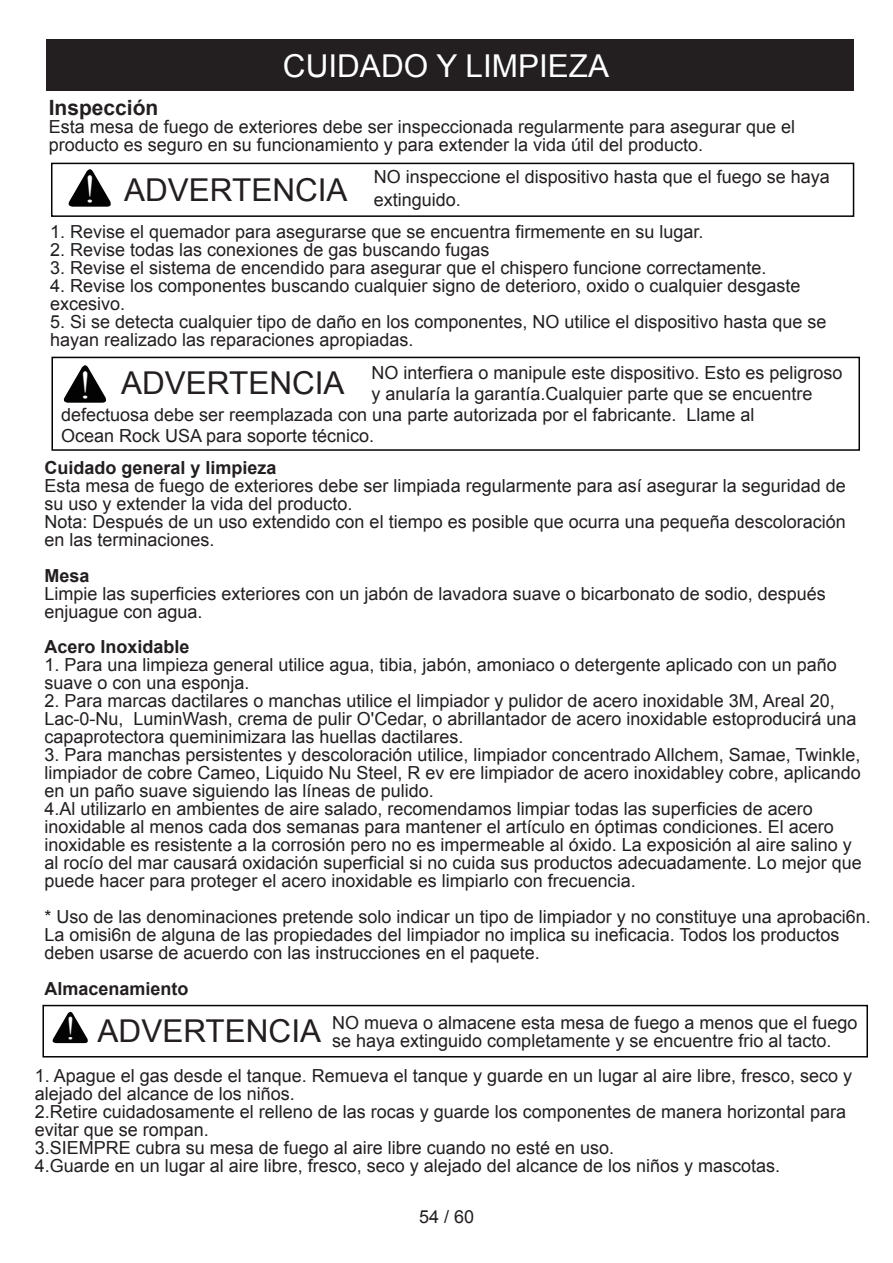
<style>
.page{position:relative;width:893px;height:1263px;background:#fff}
.page>*{position:absolute;margin:0;border:0;box-sizing:border-box;transform-origin:0 0}
.t1{font:31.5px "Arial";color:#231f20}
.t2{font:31.5px "Arial";color:#fff}
.t3{font:700 21px "Arial";color:#231f20}
.t4{font:18px/18px "Arial";color:#231f20}
.t5{font:700 18px "Arial";color:#231f20}
.s1{font-family:"Times New Roman";font-size:39px;color:#fff}
.s2{font-family:"Times New Roman";font-size:32.55px;color:#fff}
.s3{font-size:31.5px}
</style>
<div class="page">
<div style="left:46px;top:40px;width:808px;height:51px;background:#231f20"></div>
<div style="left:51px;top:357px;width:809px;height:94px;border:2px solid #030303"></div>
<svg style="left:63px;top:365px;width:43px;height:38px"></svg>
<div style="left:51px;top:163px;width:803px;height:54px;border:2px solid #030303"></div>
<svg style="left:68px;top:169px;width:43px;height:38px"></svg>
<div style="left:42px;top:1005px;width:826px;height:52px;border:2px solid #030303"></div>
<svg style="left:52px;top:1011px;width:36px;height:32px"></svg>
<h1 class="t2" style="left:283px;top:45px;width:328px">CUIDADO Y LIMPIEZA</h1>
<p class="t3" style="left:49px;top:93px;width:111px">Inspección</p>
<p class="t4" style="left:49px;top:118px;width:748px">Esta mesa de fuego de exteriores debe ser inspeccionada regularmente para asegurar que el producto es seguro en su funcionamiento y para extender la vida útil del producto.</p>
<h1 class="t1" style="left:83px;top:170px;width:266px"><span class="s1">!</span> ADVERTENCIA</h1>
<p class="t4" style="left:374px;top:166px;width:458px;line-height:22.5px">NO inspeccione el dispositivo hasta que el fuego se haya extinguido.</p>
<p class="t4" style="left:50px;top:223px;width:655px">1. Revise el quemador para asegurarse que se encuentra firmemente en su lugar.</p>
<p class="t4" style="left:50px;top:241px;width:441px">2. Revise todas las conexiones de gas buscando fugas</p>
<p class="t4" style="left:50px;top:259px;width:718px">3. Revise el sistema de encendido para asegurar que el chispero funcione correctamente.</p>
<p class="t4" style="left:50px;top:277px;width:752px">4. Revise los componentes buscando cualquier signo de deterioro, oxido o cualquier desgaste excesivo.</p>
<p class="t4" style="left:50px;top:313px;width:778px">5. Si se detecta cualquier tipo de daño en los componentes, NO utilice el dispositivo hasta que se hayan realizado las reparaciones apropiadas.</p>
<h1 class="t1" style="left:79px;top:362px;width:267px"><span class="s1">!</span> ADVERTENCIA</h1>
<p class="t4" style="left:371px;top:363px;width:473px">NO interfiera o manipule este dispositivo. Esto es peligroso</p>
<p class="t4" style="left:371px;top:384px;width:443px">y anularía la garantía.Cualquier parte que se encuentre</p>
<p class="t4" style="left:61px;top:405px;width:695px">defectuosa debe ser reemplazada con una parte autorizada por el fabricante. Llame al</p>
<p class="t4" style="left:61px;top:426px;width:315px">Ocean Rock USA para soporte técnico.</p>
<p class="t5" style="left:44px;top:456px;width:234px">Cuidado general y limpieza</p>
<p class="t4" style="left:44px;top:477px;width:803px">Esta mesa de fuego de exteriores debe ser limpiada regularmente para así asegurar la seguridad de su uso y extender la vida del producto.<br>Nota: Después de un uso extendido con el tiempo es posible que ocurra una pequeña descoloración en las terminaciones.</p>
<p class="t5" style="left:44px;top:564px;width:47px">Mesa</p>
<p class="t4" style="left:44px;top:585px;width:783px">Limpie las superficies exteriores con un jabón de lavadora suave o bicarbonato de sodio, después enjuague con agua.</p>
<p class="t5" style="left:44px;top:634px;width:147px">Acero Inoxidable</p>
<p class="t4" style="left:44px;top:655px;width:794px">1. Para una limpieza general utilice agua, tibia, jabón, amoniaco o detergente aplicado con un paño suave o con una esponja.</p>
<p class="t4" style="left:44px;top:691px;width:814px">2. Para marcas dactilares o manchas utilice el limpiador y pulidor de acero inoxidable 3M, Areal 20,<br>Lac-0-Nu, LuminWash, crema de pulir O'Cedar, o abrillantador de acero inoxidable estoproducirá una capaprotectora queminimizara las huellas dactilares.</p>
<p class="t4" style="left:44px;top:745px;width:819px">3. Para manchas persistentes y descoloración utilice, limpiador concentrado Allchem, Samae, Twinkle, limpiador de cobre Cameo, Liquido Nu Steel, R ev ere limpiador de acero inoxidabley cobre, aplicando en un paño suave siguiendo las líneas de pulido.<br>4.Al utilizarlo en ambientes de aire salado, recomendamos limpiar todas las superficies de acero inoxidable al menos cada dos semanas para mantener el artículo en óptimas condiciones. El acero inoxidable es resistente a la corrosión pero no es impermeable al óxido. La exposición al aire salino y al rocío del mar causará oxidación superficial si no cuida sus productos adecuadamente. Lo mejor que puede hacer para proteger el acero inoxidable es limpiarlo con frecuencia.</p>
<p class="t4" style="left:44px;top:907px;width:828px">* Uso de las denominaciones pretende solo indicar un tipo de limpiador y no constituye una aprobaci6n.<br>La omisi6n de alguna de las propiedades del limpiador no implica su ineficacia. Todos los productos deben usarse de acuerdo con las instrucciones en el paquete.</p>
<p class="t5" style="left:44px;top:976px;width:146px">Almacenamiento</p>
<p class="t4" style="left:332px;top:1014px;width:527px;text-indent:-267px"><span class="s2">!</span> <span class="s3">ADVERTENCIA</span> NO mueva o almacene esta mesa de fuego a menos que el fuego se haya extinguido completamente y se encuentre frio al tacto.</p>
<p class="t4" style="left:35px;top:1066px;width:819px">1. Apague el gas desde el tanque. Remueva el tanque y guarde en un lugar al aire libre, fresco, seco y alejado del alcance de los niños.<br>2.Retire cuidadosamente el relleno de las rocas y guarde los componentes de manera horizontal para evitar que se rompan.<br>3.SIEMPRE cubra su mesa de fuego al aire libre cuando no esté en uso.<br>4.Guarde en un lugar al aire libre, fresco, seco y alejado del alcance de los niños y mascotas.</p>
<p class="t4" style="left:419px;top:1208px;width:57px">54 / 60</p>
</div>
